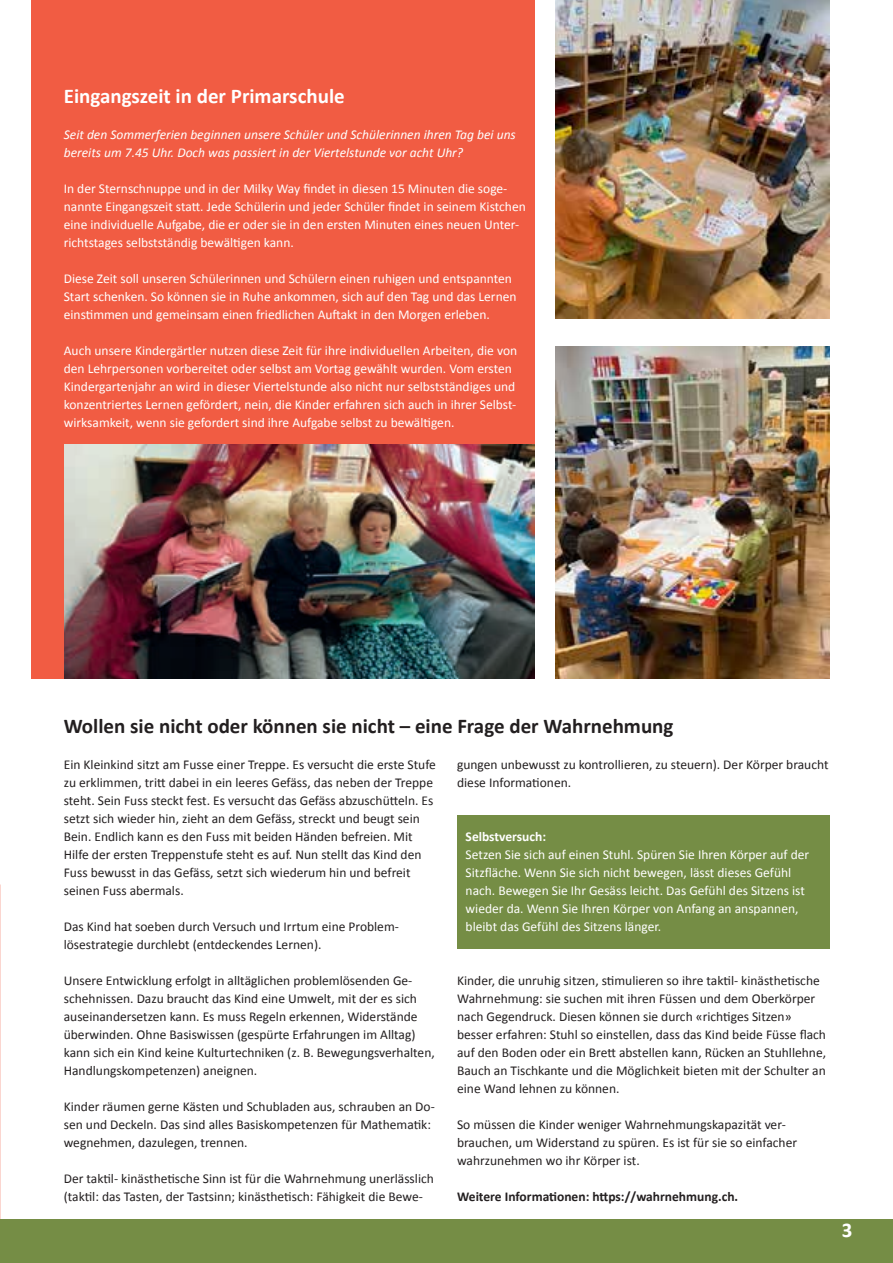
<style>
.page{position:relative;width:893px;height:1263px;background:#fff}
.page>*{position:absolute;margin:0;border:0;box-sizing:border-box;transform-origin:0 0}
.t1{font:700 21px "Calibri";color:#231f20}
.t2{font:700 21px "Calibri";color:#fff}
.t3{font:13.5px/18px "Calibri";color:#231f20}
.t4{font:13.5px/18px "Calibri";color:#fff}
.t5{font:italic 13.5px/18px "Calibri";color:#fff}
.t6{font:700 13.5px "Calibri";color:#231f20}
.t7{font:700 13.5px "Calibri";color:#fff}
</style>
<div class="page">
<div style="left:31px;top:0;width:503px;height:679px;background:#f15c43"></div>
<img style="left:555px;top:346px;width:274px;height:333px">
<img style="left:64px;top:445px;width:470px;height:234px">
<img style="left:555px;top:0;width:274px;height:319px">
<div style="left:457px;top:815px;width:372px;height:134px;background:#758d45"></div>
<div style="left:1px;top:1219px;width:892px;height:44px;background:#758d45"></div>
<h1 class="t2" style="left:64px;top:83px;width:282px">Eingangszeit in der Primarschule</h1>
<p class="t5" style="left:64px;top:125px;width:454px">Seit den Sommerferien beginnen unsere Schüler und Schülerinnen ihren Tag bei uns bereits um 7.45 Uhr. Doch was passiert in der Viertelstunde vor acht Uhr?</p>
<p class="t4" style="left:64px;top:179px;width:463px">In der Sternschnuppe und in der Milky Way findet in diesen 15 Minuten die soge&shy;nannte Eingangszeit statt. Jede Schülerin und jeder Schüler findet in seinem Kistchen eine individuelle Aufgabe, die er oder sie in den ersten Minuten eines neuen Unter&shy;richtstages selbstständig bewältigen kann.</p>
<p class="t4" style="left:64px;top:269px;width:454px">Diese Zeit soll unseren Schülerinnen und Schülern einen ruhigen und entspannten<br>Start schenken. So können sie in Ruhe ankommen, sich auf den Tag und das Lernen einstimmen und gemeinsam einen friedlichen Auftakt in den Morgen erleben.</p>
<p class="t4" style="left:64px;top:341px;width:455px">Auch unsere Kindergärtler nutzen diese Zeit für ihre individuellen Arbeiten, die von den Lehrpersonen vorbereitet oder selbst am Vortag gewählt wurden. Vom ersten Kindergartenjahr an wird in dieser Viertelstunde also nicht nur selbstständiges und konzentriertes Lernen gefördert, nein, die Kinder erfahren sich auch in ihrer Selbst&shy;wirksamkeit, wenn sie gefordert sind ihre Aufgabe selbst zu bewältigen.</p>
<h1 class="t1" style="left:64px;top:713px;width:611px">Wollen sie nicht oder können sie nicht – eine Frage der Wahrnehmung</h1>
<p class="t3" style="left:457px;top:755px;width:373px">gungen unbewusst zu kontrollieren, zu steuern). Der Körper braucht diese Informationen.</p>
<p class="t3" style="left:64px;top:755px;width:374px">Ein Kleinkind sitzt am Fusse einer Treppe. Es versucht die erste Stufe zu erklimmen, tritt dabei in ein leeres Gefäss, das neben der Treppe steht. Sein Fuss steckt fest. Es versucht das Gefäss abzuschütteln. Es setzt sich wieder hin, zieht an dem Gefäss, streckt und beugt sein Bein. Endlich kann es den Fuss mit beiden Händen befreien. Mit Hilfe der ersten Treppenstufe steht es auf. Nun stellt das Kind den Fuss bewusst in das Gefäss, setzt sich wiederum hin und befreit seinen Fuss abermals.</p>
<p class="t3" style="left:64px;top:917px;width:337px">Das Kind hat soeben durch Versuch und Irrtum eine Problem&shy;lösestrategie durchlebt (entdeckendes Lernen).</p>
<p class="t3" style="left:64px;top:971px;width:373px">Unsere Entwicklung erfolgt in alltäglichen problemlösenden Ge&shy;schehnissen. Dazu braucht das Kind eine Umwelt, mit der es sich auseinandersetzen kann. Es muss Regeln erkennen, Widerstände überwinden. Ohne Basiswissen (gespürte Erfahrungen im Alltag) kann sich ein Kind keine Kulturtechniken (z. B. Bewegungsverhalten, Handlungskompetenzen) aneignen.</p>
<p class="t3" style="left:64px;top:1097px;width:373px">Kinder räumen gerne Kästen und Schubladen aus, schrauben an Do&shy;sen und Deckeln. Das sind alles Basiskompetenzen für Mathematik: wegnehmen, dazulegen, trennen.</p>
<p class="t3" style="left:64px;top:1169px;width:372px">Der taktil- kinästhetische Sinn ist für die Wahrnehmung unerlässlich (taktil: das Tasten, der Tastsinn; kinästhetisch: Fähigkeit die Bewe-</p>
<p class="t7" style="left:466px;top:828px;width:82px">Selbstversuch:</p>
<p class="t4" style="left:466px;top:845px;width:345px">Setzen Sie sich auf einen Stuhl. Spüren Sie Ihren Körper auf der Sitzfläche. Wenn Sie sich nicht bewegen, lässt dieses Gefühl nach. Bewegen Sie Ihr Gesäss leicht. Das Gefühl des Sitzens ist wieder da. Wenn Sie Ihren Körper von Anfang an anspannen, bleibt das Gefühl des Sitzens länger.</p>
<p class="t3" style="left:457px;top:971px;width:371px">Kinder, die unruhig sitzen, stimulieren so ihre taktil- kinästhetische Wahrnehmung: sie suchen mit ihren Füssen und dem Oberkörper nach Gegendruck. Diesen können sie durch «richtiges Sitzen» besser erfahren: Stuhl so einstellen, dass das Kind beide Füsse flach auf den Boden oder ein Brett abstellen kann, Rücken an Stuhllehne, Bauch an Tischkante und die Möglichkeit bieten mit der Schulter an eine Wand lehnen zu können.</p>
<p class="t3" style="left:457px;top:1115px;width:341px">So müssen die Kinder weniger Wahrnehmungskapazität ver&shy;brauchen, um Widerstand zu spüren. Es ist für sie so einfacher wahrzunehmen wo ihr Körper ist.</p>
<p class="t6" style="left:457px;top:1188px;width:283px">Weitere Informationen: https://wahrnehmung.ch.</p>
<h1 class="t2" style="left:842px;top:1217px;width:12px">3</h1>
</div>
